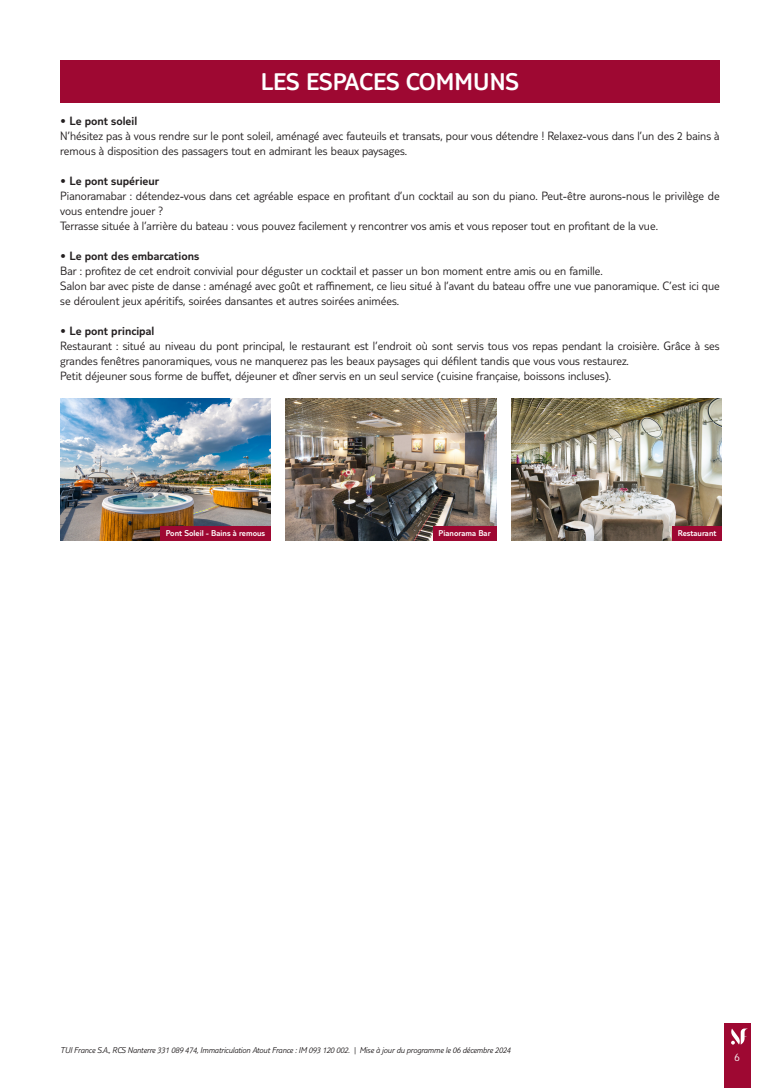
<style>
.page{position:relative;width:780px;height:1088px;background:#fff}
.page>*{position:absolute;margin:0;border:0;box-sizing:border-box;transform-origin:0 0}
.t1{font:300 25px "TUI Type";color:#fff}
.t2{font:300 12.5px/15px "TUI Type";color:#231f20}
.t3{font:300 11.25px "TUI Type";color:#fff}
.t4{font:italic 300 8.75px "TUI Type";letter-spacing:-.02em;color:#231f20}
.t5{font:300 8.75px "TUI Type";color:#fff}
.s1{font-style:inherit}
</style>
<div class="page">
<div style="left:724px;top:1023px;width:26px;height:65px;background:#9e0832"></div>
<svg style="left:731px;top:1028px;width:17px;height:16px"></svg>
<div style="left:60px;top:60px;width:659px;height:43px;background:#9e0832"></div>
<img style="left:60px;top:399px;width:210px;height:142px">
<img style="left:286px;top:399px;width:210px;height:142px">
<img style="left:511px;top:399px;width:210px;height:142px">
<div style="left:160px;top:526px;width:110px;height:15px;background:#9e0832"></div>
<div style="left:433px;top:526px;width:63px;height:15px;background:#9e0832"></div>
<div style="left:672px;top:526px;width:49px;height:15px;background:#9e0832"></div>
<h1 class="t1" style="left:261px;top:67px;width:260px">LES ESPACES COMMUNS</h1>
<p class="t2" style="left:60px;top:113px;width:661px">• <span class="s1">Le pont soleil<br></span>N’hésitez pas à vous rendre sur le pont soleil, aménagé avec fauteuils et transats, pour vous détendre ! Relaxez-vous dans l’un des 2 bains à remous à disposition des passagers tout en admirant les beaux paysages.</p>
<p class="t2" style="left:60px;top:173px;width:661px">• <span class="s1">Le pont supérieur<br></span>Pianoramabar : détendez-vous dans cet agréable espace en profitant d’un cocktail au son du piano. Peut-être aurons-nous le privilège de vous entendre jouer ?<br>Terrasse située à l’arrière du bateau : vous pouvez facilement y rencontrer vos amis et vous reposer tout en profitant de la vue.</p>
<p class="t2" style="left:60px;top:248px;width:661px">• <span class="s1">Le pont des embarcations<br></span>Bar : profitez de cet endroit convivial pour déguster un cocktail et passer un bon moment entre amis ou en famille.<br>Salon bar avec piste de danse : aménagé avec goût et raffinement, ce lieu situé à l’avant du bateau offre une vue panoramique. C’est ici que se déroulent jeux apéritifs, soirées dansantes et autres soirées animées.</p>
<p class="t2" style="left:60px;top:323px;width:660px">• <span class="s1">Le pont principal<br></span>Restaurant : situé au niveau du pont principal, le restaurant est l’endroit où sont servis tous vos repas pendant la croisière. Grâce à ses grandes fenêtres panoramiques, vous ne manquerez pas les beaux paysages qui défilent tandis que vous vous restaurez.<br>Petit déjeuner sous forme de buffet, déjeuner et dîner servis en un seul service (cuisine française, boissons incluses).</p>
<p class="t5" style="left:166px;top:528px;width:101px">Pont Soleil - Bains à remous</p>
<p class="t5" style="left:438px;top:528px;width:54px">Pianorama Bar</p>
<p class="t5" style="left:677px;top:528px;width:40px">Restaurant</p>
<p class="t4" style="left:60px;top:1045px;width:452px">TUI France S.A., RCS Nanterre 331 089 474, Immatriculation Atout France : IM 093 120 002. | Mise à jour du programme le 06 décembre 2024</p>
<p class="t3" style="left:734px;top:1050px;width:7px">6</p>
</div>
